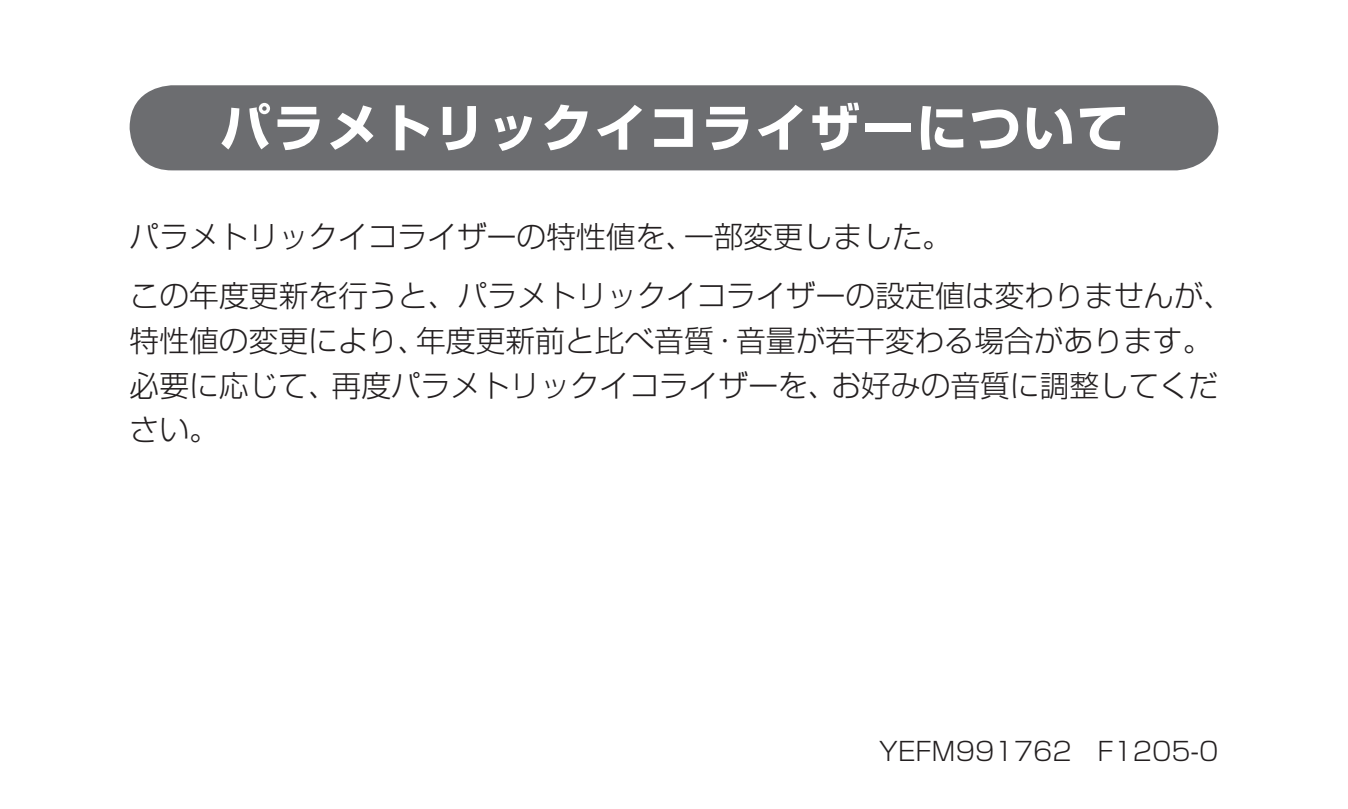
<style>
.page{position:relative;width:1348px;height:809px;background:#fff}
.page>*{position:absolute;margin:0;border:0;box-sizing:border-box;transform-origin:0 0}
.t1{font:51px "Shin Go Pro Bold 90 msp RKSJ H";letter-spacing:.05em;color:#fff}
.t2{font:29.7px/44.7px "Shin Go Pro Light 90 msp RKSJ H";color:#231f20}
.t3{font:25.5px "Shin Go Pro Light 90 msp RKSJ H";color:#231f20}
</style>
<div class="page">
<div style="left:130px;top:85px;width:1088px;height:85px;background:#6c6d70;border-radius:43px"></div>
<h1 class="t1" style="left:220px;top:109px;width:910px">パラメトリックイコライザーについて</h1>
<p class="t2" style="left:130px;top:211px;width:1105px;line-height:59.4px">パラメトリックイコライザーの特性値を、一部変更しました。<br>この年度更新を行うと、パラメトリックイコライザーの設定値は変わりませんが、</p>
<p class="t2" style="left:130px;top:322px;width:1090px">特性値の変更により、年度更新前と比べ音質・音量が若干変わる場合があります。必要に応じて、再度パラメトリックイコライザーを、お好みの音質に調整してください。</p>
<p class="t3" style="left:878px;top:741px;width:341px">YEFM991762　F1205-0</p>
</div>
